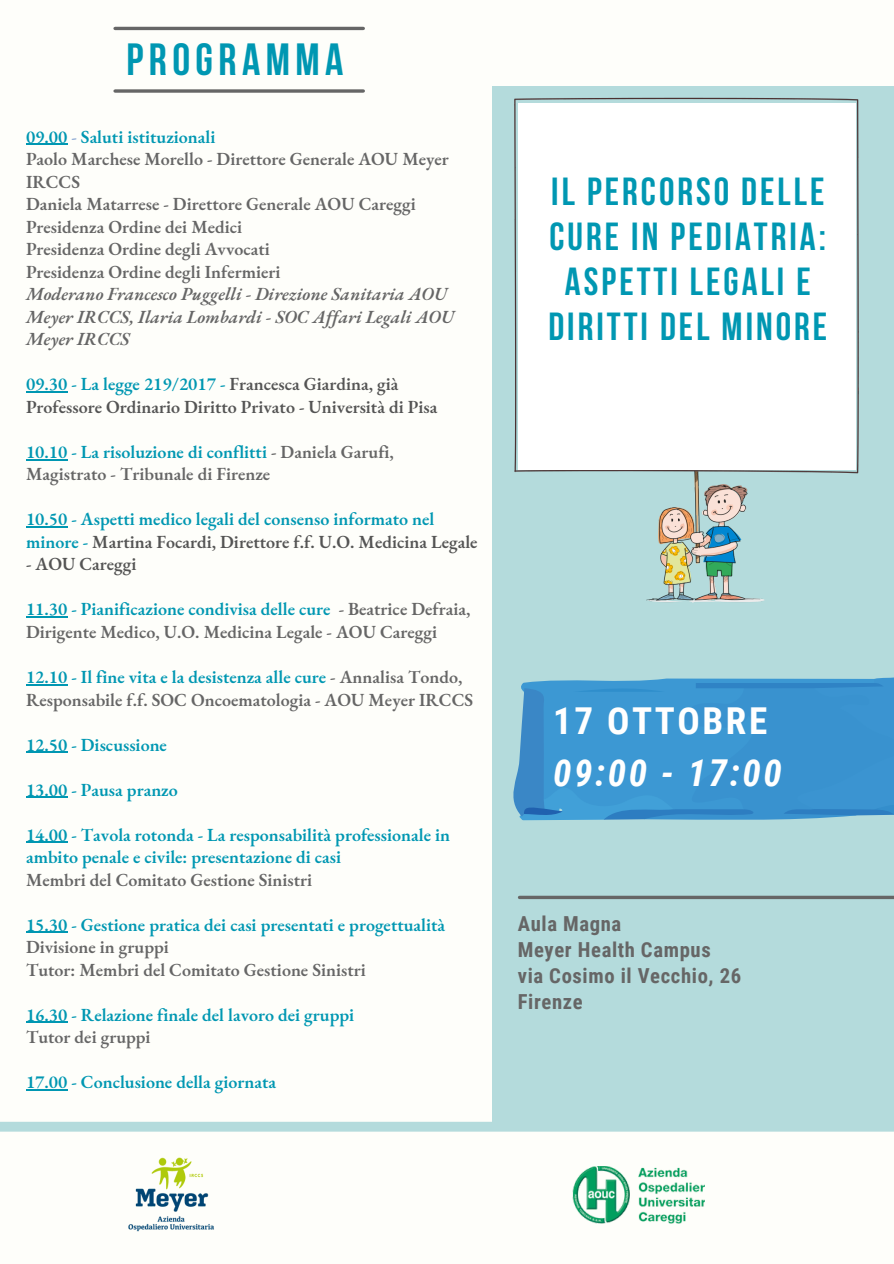
<style>
.page{position:relative;width:894px;height:1264px;background:#fff}
.page>*{position:absolute;margin:0;border:0;box-sizing:border-box;transform-origin:0 0}
.t1{font:700 44.85px "Bebas Neue";letter-spacing:.12em;color:#0097b2}
.t2{font:700 39px/45px "Bebas Neue";letter-spacing:.075em;color:#0097b2;text-align:center}
.t3{font:italic 700 37.05px/51.8px "Roboto Condensed";letter-spacing:.07em;color:#fff}
.t4{font:700 20.7px/25.8px "Roboto Condensed";letter-spacing:.03em;color:#666}
.t5{font:600 18px/22.5px "EB Garamond";color:#666}
.t6{font:600 18px/22.5px "EB Garamond";color:#0097b2}
.t7{font:600 18px/22.5px "EB Garamond";color:#545454}
.t8{font:italic 600 18px/22.5px "EB Garamond";color:#666}
.s1{color:#8eaad4}
.s2{color:#0097b2}
.s3{color:#545454}
.s4{font-style:normal}
</style>
<div class="page">
<div style="left:0;top:0;width:893px;height:1263px;background:#fefefa"></div>
<div style="left:492px;top:474px;width:401px;height:656px;background:#b4dbdc"></div>
<svg style="left:519px;top:895px;width:374px;height:4px"></svg>
<div style="left:492px;top:86px;width:401px;height:702px;background:#b4dbdc"></div>
<img style="left:514px;top:97px;width:345px;height:506px">
<hr style="left:26px;top:144px;width:41px;height:1px;background:#0097b2">
<hr style="left:26px;top:391px;width:41px;height:1px;background:#0097b2">
<hr style="left:26px;top:459px;width:41px;height:1px;background:#0097b2">
<hr style="left:26px;top:526px;width:41px;height:1px;background:#0097b2">
<hr style="left:26px;top:616px;width:41px;height:1px;background:#0097b2">
<hr style="left:26px;top:684px;width:41px;height:1px;background:#0097b2">
<hr style="left:26px;top:751px;width:41px;height:1px;background:#0097b2">
<hr style="left:26px;top:796px;width:41px;height:1px;background:#0097b2">
<hr style="left:26px;top:841px;width:41px;height:1px;background:#0097b2">
<hr style="left:26px;top:931px;width:41px;height:1px;background:#0097b2">
<hr style="left:26px;top:1021px;width:41px;height:1px;background:#0097b2">
<hr style="left:26px;top:1089px;width:41px;height:1px;background:#0097b2">
<svg style="left:513px;top:677px;width:380px;height:143px;background:#3f96d0"></svg>
<hr style="left:115px;top:27px;width:248px;height:3px;background:#666">
<svg style="left:115px;top:89px;width:248px;height:4px"></svg>
<svg style="left:0;top:1121px;width:893px;height:111px"></svg>
<div style="left:517px;top:103px;width:338px;height:366px;background:#fff"></div>
<img style="left:572px;top:1166px;width:131px;height:57px">
<p class="t1" style="left:126px;top:42px;width:218px">PROGRAMMA</p>
<p class="t6" style="left:26px;top:125px;width:191px">09.00 <span class="s1">-</span> Saluti istituzionali</p>
<p class="t5" style="left:26px;top:148px;width:424px">Paolo Marchese Morello - Direttore Generale AOU Meyer<br>IRCCS</p>
<p class="t5" style="left:26px;top:193px;width:391px">Daniela Matarrese - Direttore Generale AOU Careggi</p>
<p class="t5" style="left:26px;top:215px;width:218px">Presidenza Ordine dei Medici</p>
<p class="t5" style="left:26px;top:238px;width:245px">Presidenza Ordine degli Avvocati</p>
<p class="t5" style="left:26px;top:260px;width:256px">Presidenza Ordine degli Infermieri</p>
<p class="t8" style="left:26px;top:283px;width:429px">Moderano Francesco Puggelli - Direzione Sanitaria AOU<br>Meyer IRCCS, Ilaria Lombardi - SOC Af ari Legali AOU<br>Meyer IRCCS</p>
<p class="t7" style="left:26px;top:373px;width:413px"><span class="s2">09.30 - La legge 219/2017 -</span> Francesca Giardina, già<br>Professore Ordinario Diritto Privato - Università di Pisa</p>
<p class="t5" style="left:26px;top:440px;width:369px"><span class="s2">10.10 - La risoluzione di conflitti</span> - Daniela Garufi,<br>Magistrato - Tribunale di Firenze</p>
<p class="t6" style="left:26px;top:508px;width:453px">10.50 - Aspetti medico legali del consenso informato nel minore - <span class="s3">Martina Focardi, Direttore f.f. U.O. Medicina Legale</span></p>
<p class="t7" style="left:26px;top:553px;width:112px">- AOU Careggi</p>
<p class="t5" style="left:26px;top:598px;width:446px"><span class="s2">11.30 - Pianificazione condivisa delle cure</span> - Beatrice Defraia,<br>Dirigente Medico, U.O. Medicina Legale - AOU Careggi</p>
<p class="t5" style="left:26px;top:665px;width:448px"><span class="s2">12.10 - Il fine vita e la desistenza alle cure</span> - Annalisa Tondo,<br>Responsabile f.f. SOC Oncoematologia - AOU Meyer IRCCS</p>
<p class="t6" style="left:26px;top:733px;width:142px">12.50 - Discussione</p>
<p class="t6" style="left:26px;top:778px;width:153px">13.00 - Pausa pranzo</p>
<p class="t6" style="left:26px;top:823px;width:425px">14.00 - Tavola rotonda - La responsabilità professionale in ambito penale e civile: presentazione di casi</p>
<p class="t5" style="left:26px;top:868px;width:288px">Membri del Comitato Gestione Sinistri</p>
<p class="t6" style="left:26px;top:913px;width:420px">15.30 - Gestione pratica dei casi presentati e progettualità</p>
<p class="t5" style="left:26px;top:935px;width:144px">Divisione in gruppi</p>
<p class="t5" style="left:26px;top:958px;width:341px">Tutor: Membri del Comitato Gestione Sinistri</p>
<p class="t6" style="left:26px;top:1003px;width:329px">16.30 - Relazione finale del lavoro dei gruppi</p>
<p class="t5" style="left:26px;top:1025px;width:126px">Tutor dei gruppi</p>
<p class="t6" style="left:26px;top:1070px;width:251px">17.00 - Conclusione della giornata</p>
<p class="t2" style="left:548px;top:173px;width:280px">IL PERCORSO DELLE<br>CURE IN PEDIATRIA:<br>ASPETTI LEGALI E<br>DIRITTI DEL MINORE</p>
<p class="t3" style="left:553px;top:695px;width:230px"><span class="s4">17 OTTOBRE<br></span>09:00 - 17:00</p>
<p class="t4" style="left:517px;top:911px;width:225px">Aula Magna<br>Meyer Health Campus via Cosimo il Vecchio, 26<br>Firenze</p>
</div>
